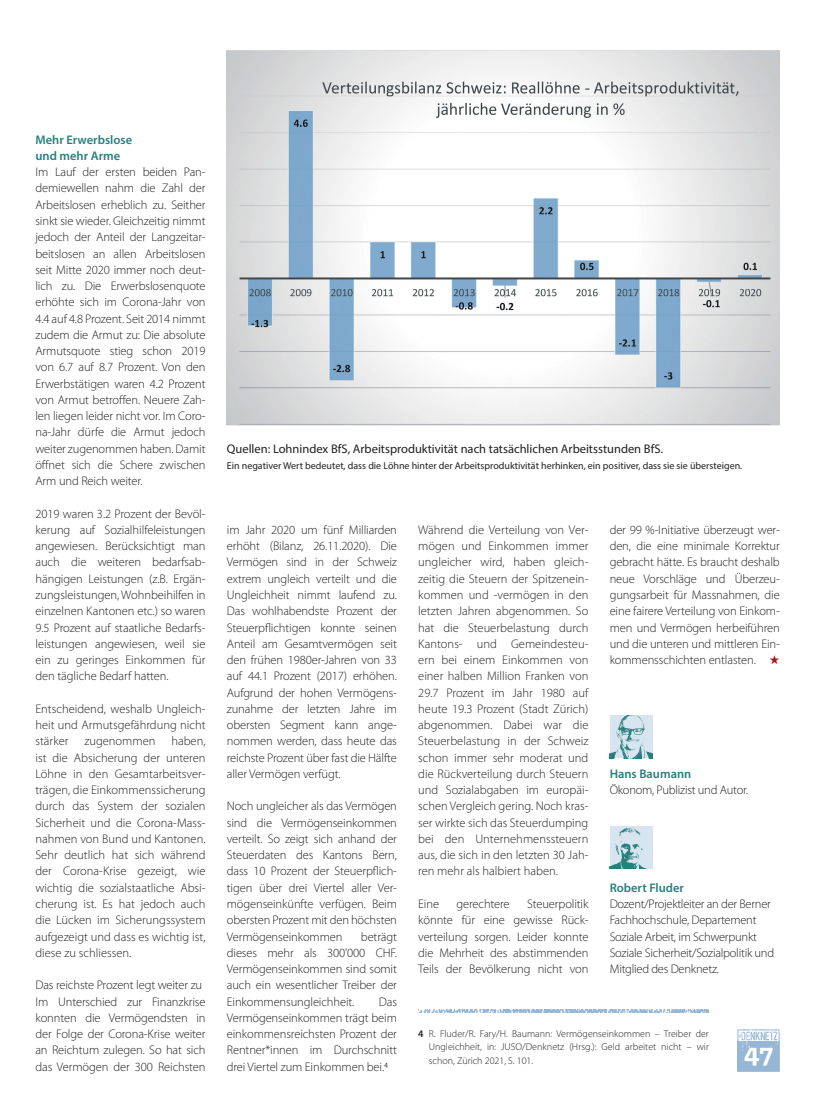
<style>
.page{position:relative;width:833px;height:1117px;background:#fff}
.page>*{position:absolute;margin:0;border:0;box-sizing:border-box;transform-origin:0 0}
.t1{font:700 27.5px "Zilla Slab";color:#fff}
.t2{font:300 12.5px/16.2px "Myriad Pro";letter-spacing:-.01em;color:#231f20;text-align:justify}
.t3{font:12.5px "Myriad Pro";color:#231f20}
.t4{font:600 12.5px/16.2px "Myriad Pro";color:#277f7c}
.t5{font:300 10px/13.8px "Myriad Pro";color:#231f20;text-align:justify}
.t6{font:10px "Myriad Pro";color:#231f20}
.s1{color:#a5181b}
.s2{font-weight:600}
</style>
<div class="page">
<img style="left:737px;top:1029px;width:43px;height:42px">
<img style="left:609px;top:826px;width:43px;height:42px">
<img style="left:609px;top:715px;width:43px;height:42px">
<img style="left:418px;top:1009px;width:291px;height:3px">
<img style="left:227px;top:50px;width:553px;height:376px">
<p class="t4" style="left:35px;top:131px;width:98px">Mehr Erwerbslose und mehr Arme</p>
<p class="t2" style="left:35px;top:164px;width:172px">Im Lauf der ersten beiden Pan&shy;demiewellen nahm die Zahl der Arbeitslosen erheblich zu. Seither sinkt sie wieder. Gleichzeitig nimmt jedoch der Anteil der Langzeitar&shy;beitslosen an allen Arbeitslosen seit Mitte 2020 immer noch deut&shy;lich zu. Die Erwerbslosenquote erhöhte sich im Corona-Jahr von 4.4 auf 4.8 Prozent. Seit 2014 nimmt zudem die Armut zu: Die absolute Armutsquote stieg schon 2019 von 6.7 auf 8.7 Prozent. Von den Erwerbstätigen waren 4.2 Prozent von Armut betroffen. Neuere Zah&shy;len liegen leider nicht vor. Im Coro&shy;na-Jahr dürfe die Armut jedoch weiter zugenommen haben. Damit öffnet sich die Schere zwischen Arm und Reich weiter.</p>
<p class="t2" style="left:35px;top:505px;width:172px">2019 waren 3.2 Prozent der Bevöl&shy;kerung auf Sozialhilfeleistungen angewiesen. Berücksichtigt man auch die weiteren bedarfsab&shy;hängigen Leistungen (z.B. Ergän&shy;zungsleistungen, Wohnbeihilfen in einzelnen Kantonen etc.) so waren 9.5 Prozent auf staatliche Bedarfs&shy;leistungen angewiesen, weil sie ein zu geringes Einkommen für den tägliche Bedarf hatten.</p>
<p class="t2" style="left:35px;top:700px;width:172px">Entscheidend, weshalb Ungleich&shy;heit und Armutsgefährdung nicht stärker</p>
<p class="t2" style="left:35px;top:732px;width:172px;text-indent:136px">haben, ist die Absicherung der unteren Löhne in den Gesamtarbeitsver&shy;trägen, die Einkommenssicherung durch das System der sozialen Sicherheit und die Corona-Mass&shy;nahmen von Bund und Kantonen.<br>Sehr deutlich hat sich während der Corona-Krise gezeigt, wie wichtig die sozialstaatliche Absi&shy;cherung ist. Es hat jedoch auch die Lücken im Sicherungssystem aufgezeigt und dass es wichtig ist, diese zu schliessen.</p>
<p class="t2" style="left:35px;top:976px;width:172px;text-align:left">Das reichste Prozent legt weiter zu<br>Im Unterschied zur Finanzkrise konnten die Vermögendsten in der Folge der Corona-Krise weiter an Reichtum zulegen. So hat sich das Vermögen der 300 Reichsten</p>
<p class="t2" style="left:84px;top:732px;width:73px">zugenommen</p>
<p class="t3" style="left:227px;top:440px;width:438px">Quellen: Lohnindex BfS, Arbeitsproduktivität nach tatsächlichen Arbeitsstunden BfS.</p>
<p class="t6" style="left:227px;top:459px;width:517px">Ein negativer Wert bedeutet, dass die Löhne hinter der Arbeitsproduktivität herhinken, ein positiver, dass sie sie übersteigen.</p>
<p class="t2" style="left:227px;top:521px;width:172px">im Jahr 2020 um fünf Milliarden erhöht (Bilanz, 26.11.2020). Die Vermögen sind in der Schweiz extrem ungleich verteilt und die Ungleichheit nimmt laufend zu.<br>Das wohlhabendste Prozent der Steuerpflichtigen konnte seinen Anteil am Gesamtvermögen seit den frühen 1980er-Jahren von 33 auf 44.1 Prozent (2017) erhöhen.<br>Aufgrund der hohen Vermögens&shy;zunahme der letzten Jahre im obersten Segment kann ange&shy;nommen werden, dass heute das reichste Prozent über fast die Hälfte aller Vermögen verfügt.</p>
<p class="t2" style="left:227px;top:797px;width:172px">Noch ungleicher als das Vermögen sind die Vermögenseinkommen verteilt. So zeigt sich anhand der Steuerdaten des Kantons Bern, dass 10 Prozent der Steuerpflich&shy;tigen über drei Viertel aller Ver&shy;mögenseinkünfte verfügen. Beim obersten Prozent mit den höchsten Vermögenseinkommen</p>
<p class="t2" style="left:227px;top:927px;width:172px;text-indent:134px">beträgt dieses mehr als 300'000 CHF.<br>Vermögenseinkommen sind somit auch ein wesentlicher Treiber der Einkommensungleichheit.</p>
<p class="t2" style="left:227px;top:992px;width:172px;text-indent:152px">Das Vermögenseinkommen trägt beim einkommensreichsten Prozent der Rentner*innen im Durchschnitt drei Viertel zum Einkommen bei.4</p>
<p class="t2" style="left:418px;top:521px;width:172px">Während die Verteilung von Ver&shy;mögen und Einkommen immer ungleicher wird, haben gleich&shy;zeitig die Steuern der Spitzenein&shy;kommen und -vermögen in den letzten Jahren abgenommen. So hat die Steuerbelastung durch Kantons- und Gemeindesteu&shy;ern bei einem Einkommen von einer halben Million Franken von 29.7 Prozent im Jahr 1980 auf heute 19.3 Prozent (Stadt Zürich) abgenommen. Dabei war die Steuerbelastung in der Schweiz schon immer sehr moderat und die Rückverteilung durch Steuern und Sozialabgaben im europäi&shy;schen Vergleich gering. Noch kras&shy;ser wirkte sich das Steuerdumping bei den Unternehmenssteuern aus, die sich in den letzten 30 Jah&shy;ren mehr als halbiert haben.</p>
<p class="t2" style="left:418px;top:895px;width:22px">Eine</p>
<p class="t2" style="left:456px;top:895px;width:55px">gerechtere</p>
<p class="t2" style="left:418px;top:895px;width:172px;text-indent:109px">Steuerpolitik könnte für eine gewisse Rück&shy;verteilung sorgen. Leider konnte die Mehrheit des abstimmenden Teils der Bevölkerung nicht von</p>
<p class="t2" style="left:609px;top:521px;width:172px">der 99 %-Initiative überzeugt wer&shy;den, die eine minimale Korrektur gebracht hätte. Es braucht deshalb neue Vorschläge und Überzeu&shy;gungsarbeit für Massnahmen, die eine fairere Verteilung von Einkom&shy;men und Vermögen herbeiführen und die unteren und mittleren Ein&shy;kommensschichten entlasten. <span class="s1">★</span></p>
<p class="t4" style="left:609px;top:765px;width:83px">Hans Baumann</p>
<p class="t2" style="left:609px;top:781px;width:140px">Ökonom, Publizist und Autor.</p>
<p class="t4" style="left:609px;top:878px;width:76px">Robert Fluder</p>
<p class="t2" style="left:609px;top:895px;width:166px;text-align:left">Dozent/Projektleiter an der Berner<br>Fachhochschule, Departement<br>Soziale Arbeit, im Schwerpunkt<br>Soziale Sicherheit/Sozialpolitik und<br>Mitglied des Denknetz.</p>
<p class="t5" style="left:429px;top:1025px;width:281px;text-indent:-11px"><span class="s2">4</span> R. Fluder/R. Fary/H. Baumann: Vermögenseinkommen – Treiber der Ungleichheit, in: JUSO/Denknetz (Hrsg.): Geld arbeitet nicht – wir schon, Zürich 2021, S. 101.</p>
<h1 class="t1" style="left:744px;top:1036px;width:30px">47</h1>
</div>
